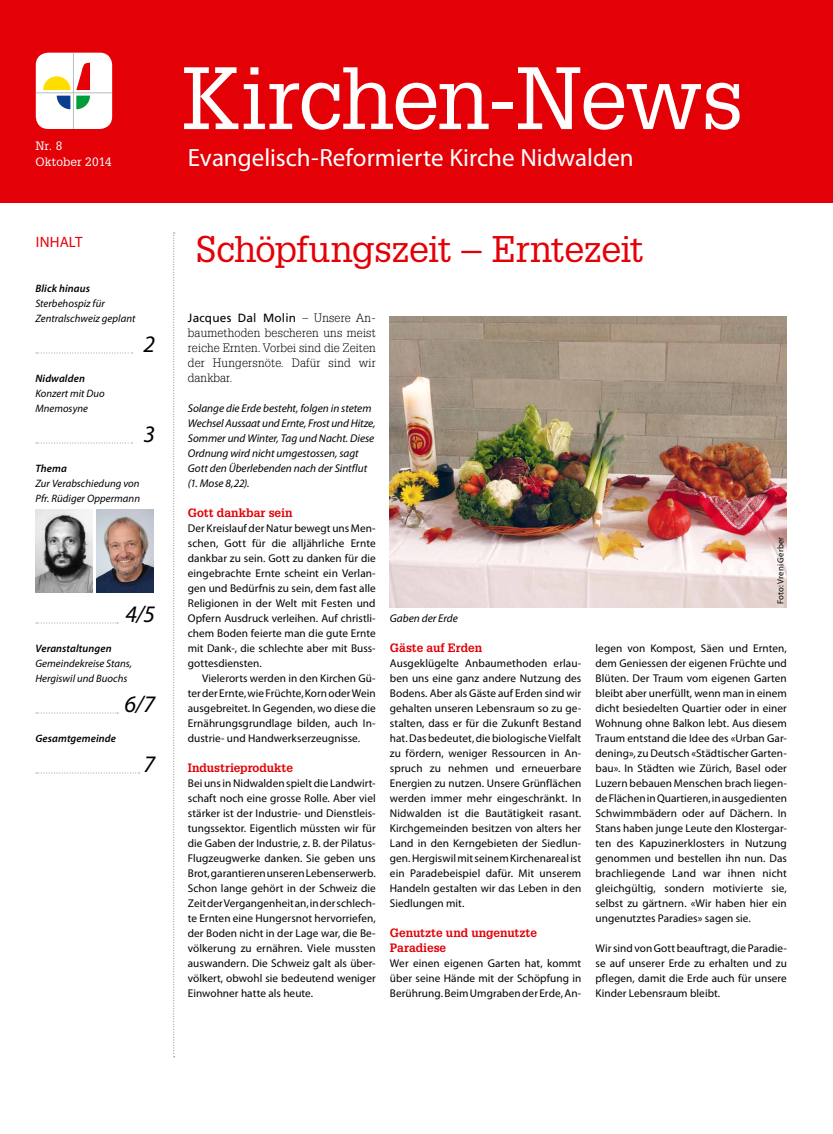
<style>
.page{position:relative;width:833px;height:1134px;background:#fff}
.page>*{position:absolute;margin:0;border:0;box-sizing:border-box;transform-origin:0 0}
.t1{font:86.25px "Glypha LT Std";letter-spacing:-.02em;color:#fff}
.t2{font:36.25px "Glypha LT Std";letter-spacing:-.02em;color:#e30007}
.t3{font:25px "Myriad Pro";color:#fff}
.t4{font:italic 23.75px "Myriad Pro";color:#000}
.t5{font:15px "Myriad Pro";color:#e30007}
.t6{font:300 11.88px/15px "Glypha LT Std";letter-spacing:.02em;color:#000;text-align:justify}
.t7{font:700 11.88px/15px "Glypha LT Std";color:#e30007}
.t8{font:11.88px "Frutiger LT";letter-spacing:.015em;color:#000}
.t9{font:11.88px/16.2px "Glypha LT Std";letter-spacing:.005em;color:#fff}
.t10{font:11.25px/15px "Myriad Pro";letter-spacing:.005em;color:#000;text-align:justify}
.t11{font:italic 11.25px/15px "Myriad Pro";letter-spacing:-.005em;color:#000}
.t12{font:italic 10.75px/15px "Myriad Pro";letter-spacing:.005em;color:#000}
.t13{font:italic 600 10.75px "Myriad Pro";letter-spacing:.01em;color:#000}
.t14{font:8.75px "Myriad Pro";letter-spacing:.01em;color:#000}
.s1{font-family:"Glypha LT Std";font-weight:300}
</style>
<div class="page">
<div style="left:0;top:0;width:833px;height:202px;background:#e30007"></div>
<svg style="left:173px;top:232px;width:2px;height:825px"></svg>
<div style="left:36px;top:53px;width:76px;height:76px;background:#fff;border-radius:12px"></div>
<svg style="left:43px;top:76px;width:27px;height:14px"></svg>
<svg style="left:76px;top:96px;width:14px;height:13px"></svg>
<svg style="left:57px;top:96px;width:13px;height:13px"></svg>
<svg style="left:76px;top:63px;width:14px;height:27px"></svg>
<hr style="left:73px;top:53px;width:1px;height:76px;background:#bbbcbc">
<hr style="left:36px;top:92px;width:76px;height:1px;background:#bbbcbc">
<svg style="left:36px;top:352px;width:96px;height:2px"></svg>
<svg style="left:36px;top:442px;width:96px;height:2px"></svg>
<svg style="left:36px;top:622px;width:82px;height:2px"></svg>
<svg style="left:36px;top:712px;width:82px;height:2px"></svg>
<svg style="left:36px;top:772px;width:103px;height:2px"></svg>
<img style="left:390px;top:316px;width:397px;height:291px">
<img style="left:35px;top:510px;width:57px;height:82px">
<img style="left:97px;top:510px;width:56px;height:82px">
<p class="t9" style="left:35px;top:137px;width:78px">Nr. 8<br>Oktober 2014</p>
<h3 class="t5" style="left:36px;top:233px;width:14px">Inhal</h3>
<h3 class="t5" style="left:75px;top:233px;width:9px">t</h3>
<p class="t13" style="left:35px;top:282px;width:56px">Blick hinaus</p>
<p class="t12" style="left:35px;top:296px;width:101px">Sterbehospiz für<br>Zentralschweiz geplant</p>
<p class="t13" style="left:35px;top:372px;width:51px">Nidwalden</p>
<p class="t12" style="left:35px;top:386px;width:71px">Konzert mit Duo<br>Mnemosyne</p>
<h3 class="t4" style="left:144px;top:330px;width:13px">2</h3>
<h3 class="t4" style="left:144px;top:420px;width:13px">3</h3>
<p class="t13" style="left:35px;top:462px;width:33px">Thema</p>
<p class="t12" style="left:35px;top:476px;width:106px">Zur Verabschiedung von<br>Pfr. Rüdiger Oppermann</p>
<h3 class="t4" style="left:125px;top:600px;width:31px">4/5</h3>
<p class="t13" style="left:35px;top:642px;width:78px">Veranstaltungen</p>
<p class="t12" style="left:35px;top:656px;width:98px">Gemeindekreise Stans,<br>Hergiswil und Buochs</p>
<h3 class="t4" style="left:125px;top:690px;width:32px">6/7</h3>
<p class="t13" style="left:35px;top:732px;width:82px">Gesamtgemeinde</p>
<h3 class="t4" style="left:144px;top:750px;width:13px">7</h3>
<h1 class="t1" style="left:181px;top:46px;width:564px">Kirchen-News</h1>
<h3 class="t3" style="left:188px;top:142px;width:447px">Evangelisch-Reformierte Kirche Nidwalden</h3>
<h2 class="t2" style="left:196px;top:228px;width:449px">Schöpfungszeit – Erntezeit</h2>
<p class="t8" style="left:188px;top:311px;width:189px">Jacques Dal Molin <span class="s1">– Unsere An-</span></p>
<p class="t6" style="left:188px;top:326px;width:189px">baumethoden bescheren uns meist reiche Ernten. Vorbei sind die Zeiten der Hungersnöte. Dafür sind wir dankbar.</p>
<p class="t11" style="left:188px;top:401px;width:189px">Solange die Erde besteht, folgen in stetem Wechsel Aussaat und Ernte, Frost und Hitze, Sommer und Winter, Tag und Nacht. Diese Ordnung wird nicht umgestossen, sagt Gott den Überlebenden nach der Sintflut (1. Mose 8,22).</p>
<p class="t7" style="left:188px;top:505px;width:106px">Gott dankbar sein</p>
<p class="t10" style="left:188px;top:521px;width:189px">Der Kreislauf der Natur bewegt uns Men&shy;schen, Gott für die alljährliche Ernte dankbar zu sein. Gott zu danken für die eingebrachte Ernte scheint ein Verlan&shy;gen und Bedürfnis zu sein, dem fast alle Religionen in der Welt mit Festen und Opfern Ausdruck verleihen. Auf christli&shy;chem Boden feierte man die gute Ernte mit Dank-, die schlechte aber mit Buss&shy;gottesdiensten.</p>
<p class="t10" style="left:188px;top:671px;width:189px;text-indent:14px">Vielerorts werden in den Kirchen Gü&shy;ter der Ernte, wie Früchte, Korn oder Wein ausgebreitet. In Gegenden, wo diese die Ernährungsgrundlage bilden, auch In&shy;dustrie- und Handwerkserzeugnisse.</p>
<p class="t7" style="left:188px;top:760px;width:107px">Industrieprodukte</p>
<p class="t10" style="left:188px;top:776px;width:189px">Bei uns in Nidwalden spielt die Landwirt&shy;schaft noch eine grosse Rolle. Aber viel stärker ist der Industrie- und Dienstleis&shy;tungssektor. Eigentlich müssten wir für die Gaben der Industrie, z. B. der Pilatus-Flugzeugwerke danken. Sie geben uns Brot, garantieren unseren Lebenserwerb.<br>Schon lange gehört in der Schweiz die Zeit der Vergangenheit an, in der schlech&shy;te Ernten eine Hungersnot hervorriefen, der Boden nicht in der Lage war, die Be&shy;völkerung zu ernähren. Viele mussten auswandern. Die Schweiz galt als über&shy;völkert, obwohl sie bedeutend weniger Einwohner hatte als heute.</p>
<p class="t11" style="left:390px;top:611px;width:69px">Gaben der Erde</p>
<p class="t7" style="left:390px;top:640px;width:94px">Gäste auf Erden</p>
<p class="t10" style="left:390px;top:656px;width:193px">Ausgeklügelte Anbaumethoden erlau&shy;ben uns eine ganz andere Nutzung des Bodens. Aber als Gäste auf Erden sind wir gehalten unseren Lebensraum so zu ge&shy;stalten, dass er für die Zukunft Bestand hat. Das bedeutet, die biologische Vielfalt zu fördern, weniger Ressourcen in An&shy;spruch zu nehmen und erneuerbare Energien zu nutzen. Unsere Grünflächen werden immer mehr eingeschränkt. In Nidwalden ist die Bautätigkeit rasant.<br>Kirchgemeinden besitzen von alters her Land in den Kerngebieten der Siedlun&shy;gen. Hergiswil mit seinem Kirchenareal ist ein Paradebeispiel dafür. Mit unserem Handeln gestalten wir das Leben in den Siedlungen mit.</p>
<p class="t7" style="left:390px;top:925px;width:149px">Genutzte und ungenutzte<br>Paradiese</p>
<p class="t10" style="left:390px;top:956px;width:193px">Wer einen eigenen Garten hat, kommt über seine Hände mit der Schöpfung in Berührung. Beim Umgraben der Erde, An-</p>
<p class="t14" style="left:775px;top:604px;width:68px;rotate:-90deg">Foto: Vreni Gerber</p>
<p class="t10" style="left:595px;top:641px;width:193px">legen von Kompost, Säen und Ernten, dem Geniessen der eigenen Früchte und Blüten. Der Traum vom eigenen Garten bleibt aber unerfüllt, wenn man in einem dicht besiedelten Quartier oder in einer Wohnung ohne Balkon lebt. Aus diesem Traum entstand die Idee des «Urban Gar&shy;dening», zu Deutsch «Städtischer Garten&shy;bau». In Städten wie Zürich, Basel oder Luzern bebauen Menschen brach liegen&shy;de Flächen in Quartieren, in ausgedienten Schwimmbädern oder auf Dächern. In Stans haben junge Leute den Klostergar&shy;ten des Kapuzinerklosters in Nutzung genommen und bestellen ihn nun. Das brachliegende Land war ihnen nicht gleichgültig, sondern motivierte sie, selbst zu gärtnern. «Wir haben hier ein ungenutztes Paradies» sagen sie.</p>
<p class="t10" style="left:595px;top:941px;width:193px">Wir sind von Gott beauftragt, die Paradie&shy;se auf unserer Erde zu erhalten und zu pflegen, damit die Erde auch für unsere Kinder Lebensraum bleibt.</p>
</div>
